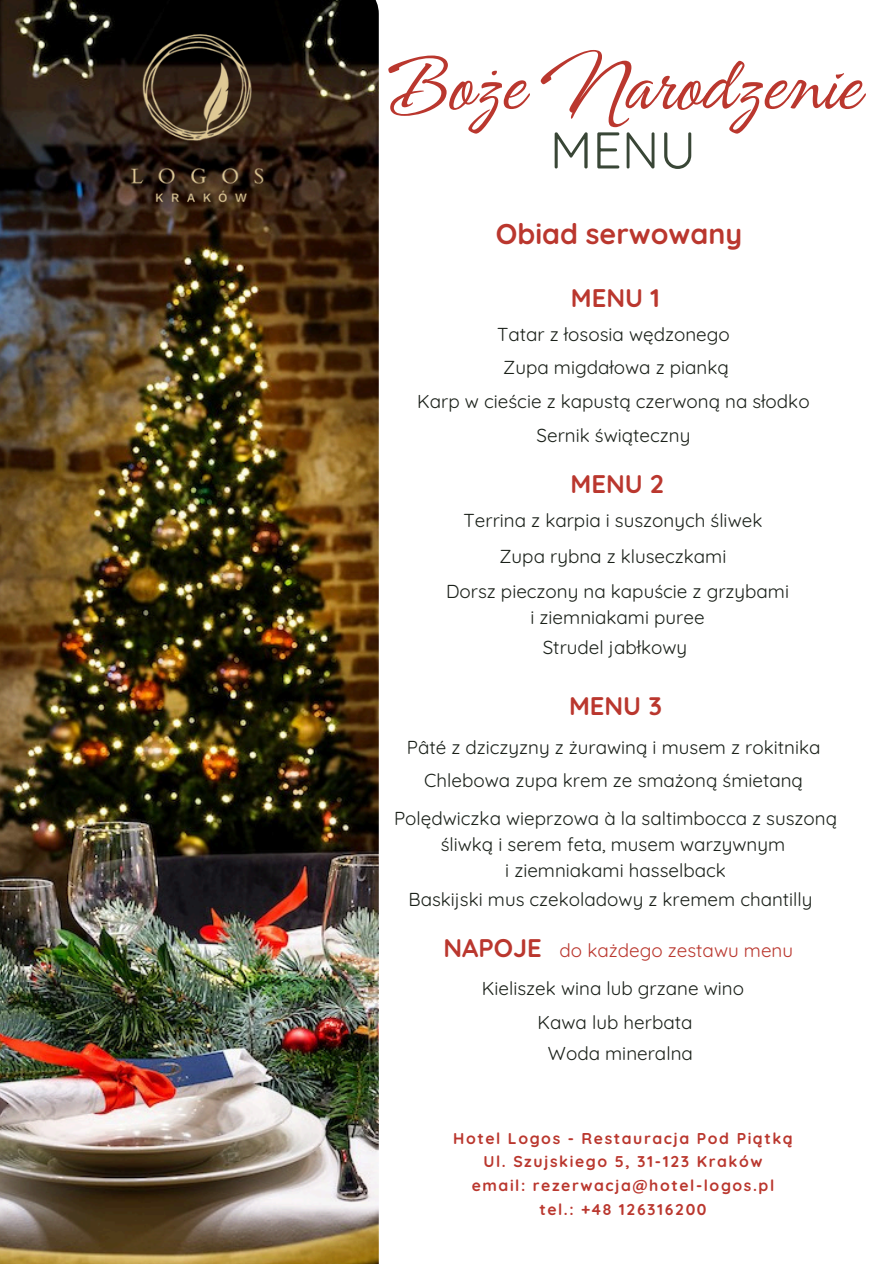
<style>
.page{position:relative;width:894px;height:1264px;background:#fff}
.page>*{position:absolute;margin:0;border:0;box-sizing:border-box;transform-origin:0 0}
.t1{font:76.5px "Angeletta";color:#ba372e}
.t2{font:51.6px "Quicksand";color:#394636}
.t3{font:700 28.5px "Quicksand";color:#ba372e}
.t4{font:700 25.5px "Quicksand";color:#ba372e}
.t5{font:18.75px/25.8px "Quicksand";color:#1a2019;text-align:center}
.t6{font:18.75px "Quicksand";color:#ba372e}
.t7{font:700 15.75px "Quicksand";letter-spacing:.1em;color:#ba372e}
</style>
<div class="page">
<img style="left:0;top:0;width:378px;height:1263px">
<img style="left:89px;top:11px;width:216px;height:216px">
<h1 class="t1" style="left:385px;top:35px;width:476px">Boże Narodzenie</h1>
<h2 class="t2" style="left:549px;top:117px;width:148px">MENU</h2>
<h5 class="t3" style="left:495px;top:215px;width:248px">Obiad serwowany</h5>
<h5 class="t4" style="left:570px;top:281px;width:91px">MENU 1</h5>
<h3 class="t5" style="left:497px;top:321px;width:234px">Tatar z łososia wędzonego</h3>
<h5 class="t5" style="left:503px;top:354px;width:227px">Zupa migdałowa z pianką</h5>
<h4 class="t5" style="left:417px;top:388px;width:394px">Karp w cieście z kapustą czerwoną na słodko</h4>
<h5 class="t5" style="left:536px;top:422px;width:155px">Sernik świąteczny</h5>
<h5 class="t4" style="left:570px;top:467px;width:95px">MENU 2</h5>
<h5 class="t5" style="left:463px;top:507px;width:300px">Terrina z karpia i suszonych śliwek</h5>
<h5 class="t5" style="left:499px;top:543px;width:228px">Zupa rybna z kluseczkami</h5>
<h4 class="t5" style="left:446px;top:578px;width:344px">Dorsz pieczony na kapuście z grzybami i ziemniakami puree</h4>
<h5 class="t5" style="left:542px;top:634px;width:146px">Strudel jabłkowy</h5>
<h5 class="t4" style="left:569px;top:689px;width:94px">MENU 3</h5>
<h5 class="t5" style="left:407px;top:733px;width:415px">Pâté z dziczyzny z żurawiną i musem z rokitnika</h5>
<h4 class="t5" style="left:424px;top:767px;width:380px">Chlebowa zupa krem ze smażoną śmietaną</h4>
<h5 class="t5" style="left:394px;top:805px;width:444px">Polędwiczka wieprzowa à la saltimbocca z suszoną śliwką i serem feta, musem warzywnym<br>i ziemniakami hasselback</h5>
<h5 class="t5" style="left:408px;top:885px;width:405px">Baskijski mus czekoladowy z kremem chantilly</h5>
<h5 class="t4" style="left:443px;top:931px;width:100px">NAPOJE</h5>
<h5 class="t6" style="left:559px;top:938px;width:235px">do każdego zestawu menu</h5>
<h5 class="t5" style="left:482px;top:975px;width:263px">Kieliszek wina lub grzane wino</h5>
<h5 class="t5" style="left:537px;top:1008px;width:156px">Kawa lub herbata</h5>
<h4 class="t5" style="left:547px;top:1039px;width:146px">Woda mineralna</h4>
<p class="t7" style="left:453px;top:1127px;width:341px">Hotel Logos - Restauracja Pod Piątką</p>
<p class="t7" style="left:483px;top:1151px;width:280px">Ul. Szujskiego 5, 31-123 Kraków</p>
<p class="t7" style="left:471px;top:1175px;width:304px">email: rezerwacja@hotel-logos.pl</p>
<p class="t7" style="left:539px;top:1198px;width:169px">tel.: +48 126316200</p>
</div>
